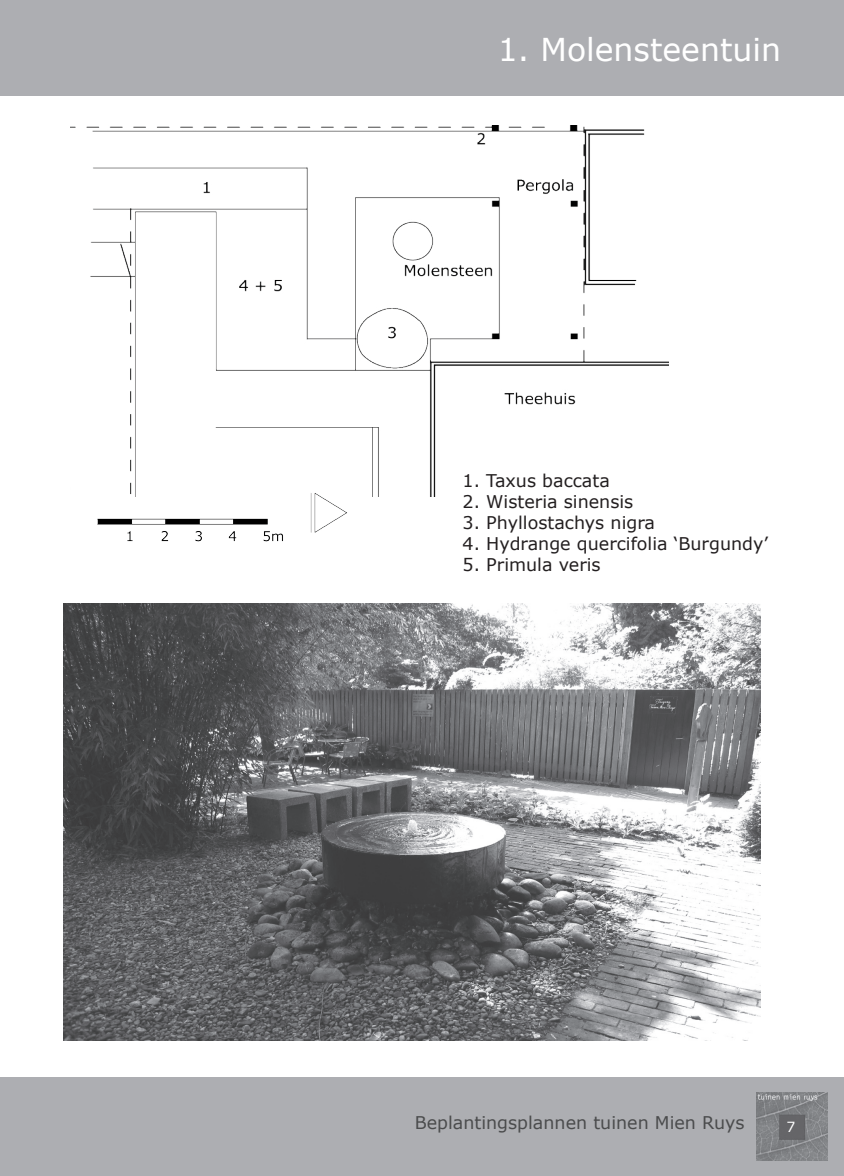
<style>
.page{position:relative;width:844px;height:1176px;background:#fff}
.page>*{position:absolute;margin:0;border:0;box-sizing:border-box;transform-origin:0 0}
.t1{font:31.5px "Verdana";color:#fff}
.t2{font:17.5px "Verdana";color:#231f20}
.t3{font:17.5px "Verdana";color:#4b4c4d}
.t4{font:14px "Verdana";color:#fff}
</style>
<div class="page">
<div style="left:0;top:1077px;width:843px;height:99px;background:#adaeb2"></div>
<div style="left:0;top:0;width:843px;height:96px;background:#adaeb2"></div>
<img style="left:756px;top:1093px;width:71px;height:68px">
<img style="left:71px;top:126px;width:597px;height:370px">
<img style="left:71px;top:482px;width:229px;height:60px">
<img style="left:63px;top:604px;width:697px;height:437px">
<img style="left:300px;top:481px;width:61px;height:52px">
<h1 class="t1" style="left:498px;top:30px;width:284px">1. Molensteentuin</h1>
<p class="t2" style="left:462px;top:470px;width:149px">1. Taxus baccata</p>
<p class="t2" style="left:462px;top:491px;width:172px">2. Wisteria sinensis</p>
<p class="t2" style="left:462px;top:512px;width:194px">3. Phyllostachys nigra</p>
<p class="t2" style="left:462px;top:533px;width:307px">4. Hydrange quercifolia ‘Burgundy’</p>
<p class="t2" style="left:462px;top:554px;width:140px">5. Primula veris</p>
<p class="t3" style="left:414px;top:1111px;width:331px">Beplantingsplannen tuinen Mien Ruys</p>
<p class="t4" style="left:786px;top:1118px;width:10px">7</p>
</div>
